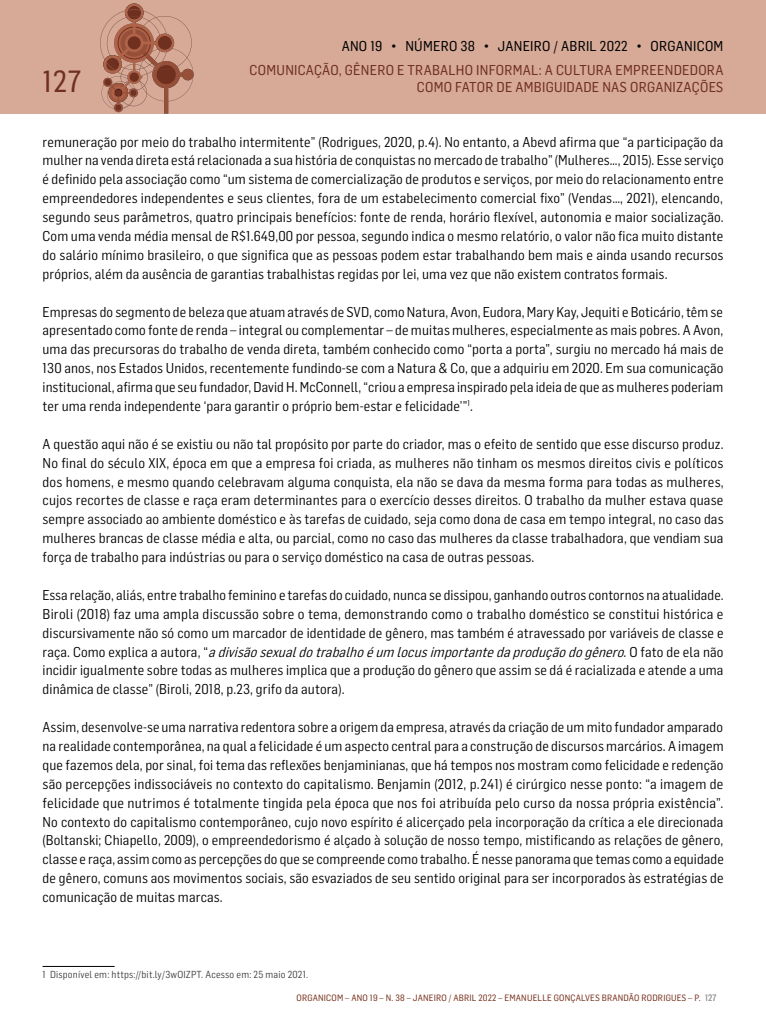
<style>
.page{position:relative;width:766px;height:1021px;background:#fff}
.page>*{position:absolute;margin:0;border:0;box-sizing:border-box;transform-origin:0 0}
.t1{font:30px "Flama Semicondensed Basic";color:#703020}
.t2{font:14px/18.9px "Flama Semicondensed";letter-spacing:.01em;color:#000;text-align:justify}
.t3{font:14px/16.8px "Flama Semicondensed Basic";letter-spacing:.02em;color:#703020;text-align:right}
.t4{font:14px "Flama Semicondensed Basic";letter-spacing:.02em;color:#000}
.t5{font:10px "Flama Semicondensed";letter-spacing:.02em;color:#3c3c3b}
.t6{font:9px "Flama Semicondensed Basic";letter-spacing:.02em;color:#793622}
.s1{font-style:italic}
.s2{color:#9d9d9c}
</style>
<div class="page">
<div style="left:0;top:0;width:765px;height:113px;background:#d7aa98"></div>
<svg style="left:100px;top:3px;width:93px;height:110px"></svg>
<div style="left:158px;top:36px;width:14px;height:14px;background:#703020;border-radius:50%"></div>
<div style="left:104px;top:79px;width:7px;height:7px;background:#703020;border-radius:3px"></div>
<div style="left:128px;top:36px;width:13px;height:13px;background:#703020;border-radius:50%"></div>
<div style="left:115px;top:89px;width:7px;height:7px;background:#703020;border-radius:3px"></div>
<div style="left:129px;top:72px;width:10px;height:10px;background:#703020;border-radius:5px"></div>
<hr style="left:43px;top:965px;width:72px;height:1px;background:#000">
<h1 class="t1" style="left:43px;top:62px;width:41px">127</h1>
<p class="t4" style="left:341px;top:37px;width:383px">ANO 19 • NÚMERO 38 • JANEIRO / ABRIL 2022 • ORGANICOM</p>
<p class="t3" style="left:249px;top:61px;width:475px">COMUNICAÇÃO, GÊNERO E TRABALHO INFORMAL: A CULTURA EMPREENDEDORA<br>COMO FATOR DE AMBIGUIDADE NAS ORGANIZAÇÕES</p>
<p class="t2" style="left:43px;top:131px;width:682px">remuneração por meio do trabalho intermitente” (Rodrigues, 2020, p. 4). No entanto, a Abevd afirma que “a participação da mulher na venda direta está relacionada a sua história de conquistas no mercado de trabalho” (Mulheres…, 2015). Esse serviço é definido pela associação como “um sistema de comercialização de produtos e serviços, por meio do relacionamento entre empreendedores independentes e seus clientes, fora de um estabelecimento comercial fixo” (Vendas…, 2021), elencando, segundo seus parâmetros, quatro principais benefícios: fonte de renda, horário flexível, autonomia e maior socialização.<br>Com uma venda média mensal de R$ 1.649,00 por pessoa, segundo indica o mesmo relatório, o valor não fica muito distante do salário mínimo brasileiro, o que significa que as pessoas podem estar trabalhando bem mais e ainda usando recursos próprios, além da ausência de garantias trabalhistas regidas por lei, uma vez que não existem contratos formais.</p>
<p class="t2" style="left:43px;top:301px;width:682px">Empresas do segmento de beleza que atuam através de SVD, como Natura, Avon, Eudora, Mary Kay, Jequiti e Boticário, têm se apresentado como fonte de renda – integral ou complementar – de muitas mulheres, especialmente as mais pobres. A Avon, uma das precursoras do trabalho de venda direta, também conhecido como “porta a porta”, surgiu no mercado há mais de 130 anos, nos Estados Unidos, recentemente fundindo-se com a Natura &amp; Co, que a adquiriu em 2020. Em sua comunicação institucional, afirma que seu fundador, David H. McConnell, “criou a empresa inspirado pela ideia de que as mulheres poderiam ter uma renda independente ‘para garantir o próprio bem-estar e felicidade’”<sup>1</sup>.</p>
<p class="t2" style="left:43px;top:434px;width:682px">A questão aqui não é se existiu ou não tal propósito por parte do criador, mas o efeito de sentido que esse discurso produz.<br>No final do século XIX, época em que a empresa foi criada, as mulheres não tinham os mesmos direitos civis e políticos dos homens, e mesmo quando celebravam alguma conquista, ela não se dava da mesma forma para todas as mulheres, cujos recortes de classe e raça eram determinantes para o exercício desses direitos. O trabalho da mulher estava quase sempre associado ao ambiente doméstico e às tarefas de cuidado, seja como dona de casa em tempo integral, no caso das mulheres brancas de classe média e alta, ou parcial, como no caso das mulheres da classe trabalhadora, que vendiam sua força de trabalho para indústrias ou para o serviço doméstico na casa de outras pessoas.</p>
<p class="t2" style="left:43px;top:585px;width:682px">Essa relação, aliás, entre trabalho feminino e tarefas do cuidado, nunca se dissipou, ganhando outros contornos na atualidade.<br>Biroli (2018) faz uma ampla discussão sobre o tema, demonstrando como o trabalho doméstico se constitui histórica e discursivamente não só como um marcador de identidade de gênero, mas também é atravessado por variáveis de classe e r a ç a . C o m o e x p l i c a a a u t o r a , “ <span class="s1">adivisãosexualdotrabalhoéum locusimportantedaproduçãodogênero</span>. O f a t o d e e l a n ã o incidir igualmente sobre todas as mulheres implica que a produção do gênero que assim se dá é racializada e atende a uma dinâmica de classe” (Biroli, 2018, p. 23, grifo da autora).</p>
<p class="t2" style="left:43px;top:717px;width:682px">Assim, desenvolve-se uma narrativa redentora sobre a origem da empresa, através da criação de um mito fundador amparado na realidade contemporânea, na qual a felicidade é um aspecto central para a construção de discursos marcários. A imagem que fazemos dela, por sinal, foi tema das reflexões benjaminianas, que há tempos nos mostram como felicidade e redenção são percepções indissociáveis no contexto do capitalismo. Benjamin (2012, p. 241) é cirúrgico nesse ponto: “a imagem de felicidade que nutrimos é totalmente tingida pela época que nos foi atribuída pelo curso da nossa própria existência”.<br>No contexto do capitalismo contemporâneo, cujo novo espírito é alicerçado pela incorporação da crítica a ele direcionada (Boltanski; Chiapello, 2009), o empreendedorismo é alçado à solução de nosso tempo, mistificando as relações de gênero, classe e raça, assim como as percepções do que se compreende como trabalho. É nesse panorama que temas como a equidade de gênero, comuns aos movimentos sociais, são esvaziados de seu sentido original para ser incorporados às estratégias de comunicação de muitas marcas.</p>
<p class="t5" style="left:43px;top:968px;width:267px">1 Disponível em: https://bit.ly/3wOIZPT. Acesso em: 25 maio 2021.</p>
<p class="t6" style="left:296px;top:992px;width:220px">ORGANICOM – ANO 19 – N. 38 – JANEIRO / ABRIL 2022 – EMAN</p>
<p class="t6" style="left:527px;top:992px;width:12px">UELLE</p>
<p class="t6" style="left:553px;top:992px;width:60px">GON ÇALVES BRAN</p>
<p class="t6" style="left:623px;top:992px;width:95px">DÃO RODRIG UES – P. <span class="s2">127</span></p>
</div>
